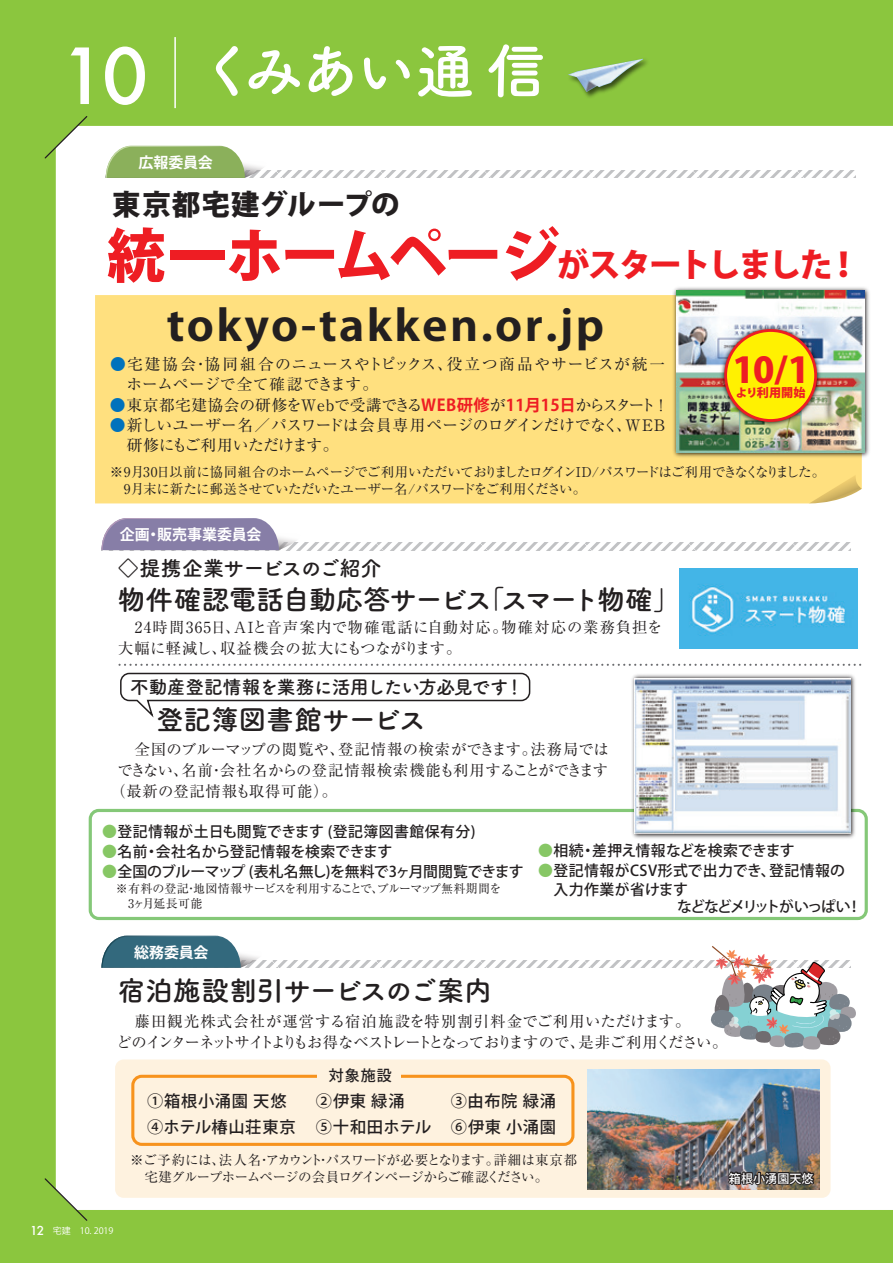
<style>
.page{position:relative;width:893px;height:1263px;background:#8bc63e}
.page>*{position:absolute;margin:0;border:0;box-sizing:border-box;transform-origin:0 0}
.t1{font:700 60px "Tsuku A Rd Gothic";letter-spacing:-.06em;color:#fff}
.t2{font:700 42px "Koz Go Pr 6 N";letter-spacing:.05em;color:#231f20;scale:1.1 1}
.t3{font:800 35.1px "Koz Go Pr 6 N";color:#ee1d23;scale:1.05 1}
.t4{font:800 33px "Koz Go Pr 6 N";letter-spacing:-.07em;color:#ee1d23}
.t5{font:800 28.5px "Koz Go Pr 6 N";letter-spacing:.025em;color:#231f20}
.t6{font:700 27.75px "Tsuku A Rd Gothic";letter-spacing:-.025em;color:#231f20}
.t7{font:700 27.75px "Tsuku A Rd Gothic";letter-spacing:-.06em;color:#231f20}
.t8{font:700 21px "Tsuku A Rd Gothic";letter-spacing:-.035em;color:#231f20}
.t9{font:700 18.75px "Tsuku A Rd Gothic";letter-spacing:-.04em;color:#231f20}
.t10{font:500 16.2px/26px "Koz Go Pro";letter-spacing:.04em;color:#231f20}
.t11{font:15.75px/20.2px "Ryumin Pr 5";letter-spacing:.045em;color:#231f20}
.t12{font:15.75px/20.2px "Ryumin Pr 5";letter-spacing:-.03em;color:#231f20}
.t13{font:15.75px "Ryumin Pr 5";letter-spacing:-.01em;color:#231f20}
.t14{font:15.3px/20.2px "Ryumin Pr 5";letter-spacing:-.02em;color:#231f20}
.t15{font:15.3px/21px "Ryumin Pr 5";letter-spacing:.08em;color:#231f20}
.t16{font:15.3px "Ryumin Pr 5";letter-spacing:-.005em;color:#231f20}
.t17{font:15.3px "Ryumin Pr 5";letter-spacing:.02em;color:#231f20}
.t18{font:15.3px "Ryumin Pr 5";letter-spacing:.05em;color:#231f20}
.t19{font:700 15px "Koz Go Pro";color:#fff}
.t20{font:500 15px "Koz Go Pro";color:#231f20}
.t21{font:500 14.85px "Koz Go Pr 6 N";letter-spacing:.03em;color:#231f20}
.t22{font:500 14.85px "Koz Go Pr 6 N";letter-spacing:-.03em;color:#231f20}
.t23{font:500 14.85px "Koz Go Pr 6 N";color:#231f20}
.t24{font:500 14.85px "Koz Go Pr 6 N";letter-spacing:-.02em;color:#231f20}
.t25{font:500 14.85px "Koz Go Pr 6 N";letter-spacing:-.11em;color:#231f20}
.t26{font:13.5px/16.5px "Ryumin Pr 5";letter-spacing:-.06em;color:#231f20}
.t27{font:800 12.15px "Koz Go Pr 6 N";color:#ee1d23}
.t28{font:12px "Ryumin Pr 5";letter-spacing:-.035em;color:#231f20}
.t29{font:500 12px "Koz Go Pro";letter-spacing:.01em;color:#fff}
.t30{font:9px "Koz Go Pro";color:#fff}
.s1{font-family:"Futura";font-weight:500;font-size:75px}
.s2{font-size:58.5px}
.s3{color:#0072bc}
.s4{font-family:"Koz Go Pr 6 N";font-weight:700;font-size:16.2px;color:#ee1d23}
.s5{font-size:11.55px}
.s6{color:#87c765}
.s7{font-family:"Futura";font-weight:500;font-size:12px}
</style>
<div class="page">
<div style="left:56px;top:126px;width:837px;height:1084px;background:#fff"></div>
<svg style="left:44px;top:116px;width:45px;height:44px"></svg>
<svg style="left:44px;top:1177px;width:45px;height:44px"></svg>
<div style="left:89px;top:809px;width:779px;height:111px;border:3px solid #85c878;border-radius:9px"></div>
<img style="left:584px;top:58px;width:63px;height:40px">
<img style="left:568px;top:59px;width:75px;height:33px">
<hr style="left:174px;top:37px;width:2px;height:71px;background:#fff">
<svg style="left:274px;top:170px;width:581px;height:8px;background:#e6e6e7"></svg>
<svg style="left:106px;top:146px;width:168px;height:32px;background:#a4c080"></svg>
<svg style="left:270px;top:960px;width:437px;height:8px;background:#e6e6e7"></svg>
<svg style="left:101px;top:936px;width:169px;height:32px;background:#618a99"></svg>
<svg style="left:308px;top:543px;width:543px;height:7px;background:#e6e6e7"></svg>
<svg style="left:101px;top:518px;width:207px;height:32px;background:#9d96b7"></svg>
<div style="left:115px;top:1059px;width:715px;height:139px;background:#fef2df;border-radius:9px"></div>
<img style="left:587px;top:1069px;width:232px;height:120px">
<div style="left:131px;top:1075px;width:443px;height:71px;border:3px solid #f7931d;border-radius:9px"></div>
<div style="left:318px;top:1066px;width:83px;height:20px;background:#fef2df"></div>
<img style="left:726px;top:1135px;width:91px;height:52px">
<img style="left:680px;top:568px;width:178px;height:81px">
<svg style="left:118px;top:664px;width:742px;height:2px"></svg>
<svg style="left:707px;top:946px;width:151px;height:104px;background:#c8c9c9"></svg>
<div style="left:95px;top:295px;width:767px;height:208px;background:#ffe07f"></div>
<svg style="left:809px;top:475px;width:53px;height:28px"></svg>
<img style="left:629px;top:672px;width:228px;height:168px">
<img style="left:635px;top:679px;width:216px;height:155px">
<img style="left:671px;top:285px;width:200px;height:175px">
<img style="left:676px;top:290px;width:188px;height:163px">
<img style="left:717px;top:322px;width:107px;height:107px">
<div style="left:726px;top:330px;width:90px;height:90px;background:#fff101;border-radius:50%"></div>
<div style="left:724px;top:329px;width:93px;height:93px;border:3px solid #ee1d23;border-radius:50%"></div>
<svg style="left:119px;top:672px;width:412px;height:48px;background:#f0f0f0"></svg>
<h1 class="t1" style="left:60px;top:24px;width:488px"><span class="s1">10</span> くみあい通信</h1>
<p class="t19" style="left:138px;top:153px;width:76px">広報委員会</p>
<h3 class="t5" style="left:112px;top:188px;width:289px">東京都宅建グループの</h3>
<h3 class="t4" style="left:107px;top:247px;width:755px"><span class="s2">統一ホームページ</span>がスタートしました！</h3>
<h2 class="t2" style="left:167px;top:302px;width:399px">tokyo-takken.or.jp</h2>
<p class="t11" style="left:110px;top:353px;width:557px"><span class="s3">●</span>宅建協会・協同組合のニュースやトピックス、役立つ商品やサービスが統一　ホームページで全て確認できます。</p>
<p class="t13" style="left:110px;top:392px;width:561px"><span class="s3">●</span>東京都宅建協会の研修をWebで受講できる<span class="s4">WEB研修</span>が<span class="s4">11月15日</span>からスタート！</p>
<p class="t12" style="left:127px;top:414px;width:540px;text-indent:-17px"><span class="s3">●</span>新しいユーザー名／パスワードは会員専用ページのログインだけでなく、WEB研修にもご利用いただけます。</p>
<h3 class="t3" style="left:733px;top:350px;width:75px">10/1</h3>
<p class="t27" style="left:736px;top:386px;width:71px"><span class="s5">より</span>利用開始</p>
<p class="t26" style="left:110px;top:462px;width:717px;line-height:17.2px">※9月30日以前に協同組合のホームページでご利用いただいておりましたログインID/パスワードはご利用できなくなりました。　9月末に新たに郵送させていただいたユーザー名/パスワードをご利用ください。</p>
<p class="t19" style="left:120px;top:525px;width:143px">企画・販売事業委員会</p>
<h3 class="t8" style="left:118px;top:552px;width:265px">◇提携企業サービスのご紹介</h3>
<h3 class="t7" style="left:118px;top:578px;width:564px">物件確認電話自動応答サービス「スマート物確」</h3>
<p class="t15" style="left:118px;top:616px;width:546px">　24時間365日、AIと音声案内で物確電話に自動対応。物確対応の業務負担を大幅に軽減し、収益機会の拡大にもつながります。</p>
<h3 class="t9" style="left:130px;top:672px;width:395px">不動産登記情報を業務に活用したい方必見です！</h3>
<h3 class="t6" style="left:156px;top:698px;width:272px">登記簿図書館サービス</h3>
<p class="t17" style="left:118px;top:737px;width:492px">　全国のブルーマップの閲覧や、登記情報の検索ができます。法務局では</p>
<p class="t16" style="left:117px;top:758px;width:492px">できない、名前・会社名からの登記情報検索機能も利用することができます</p>
<p class="t18" style="left:110px;top:779px;width:228px">（最新の登記情報も取得可能）。</p>
<p class="t21" style="left:102px;top:823px;width:375px"><span class="s6">●</span>登記情報が土日も閲覧できます (登記簿図書館保有分)</p>
<p class="t23" style="left:102px;top:843px;width:292px"><span class="s6">●</span>名前・会社名から登記情報を検索できます</p>
<p class="t22" style="left:102px;top:863px;width:423px"><span class="s6">●</span>全国のブルーマップ (表札名無し)を無料で3ヶ月間閲覧できます</p>
<p class="t24" style="left:538px;top:842px;width:258px"><span class="s6">●</span>相続・差押え情報などを検索できます</p>
<p class="t21" style="left:538px;top:862px;width:308px"><span class="s6">●</span>登記情報がCSV形式で出力でき、登記情報の</p>
<p class="t28" style="left:116px;top:879px;width:387px">※有料の登記・地図情報サービスを利用することで、ブルーマップ無料期間を</p>
<p class="t21" style="left:538px;top:882px;width:151px">　入力作業が省けます</p>
<p class="t28" style="left:116px;top:894px;width:88px">　3ヶ月延長可能</p>
<p class="t25" style="left:677px;top:898px;width:186px">などなどメリットがいっぱい！</p>
<p class="t19" style="left:134px;top:943px;width:76px">総務委員会</p>
<h3 class="t6" style="left:118px;top:969px;width:375px">宿泊施設割引サービスのご案内</h3>
<p class="t14" style="left:116px;top:1010px;width:613px">　藤田観光株式会社が運営する宿泊施設を特別割引料金でご利用いただけます。<br>どのインターネットサイトよりもお得なベストレートとなっておりますので、是非ご利用ください。</p>
<p class="t20" style="left:329px;top:1066px;width:64px">対象施設</p>
<p class="t30" style="left:30px;top:1225px;width:85px"><span class="s7">12</span> 宅建　10. 2019</p>
<p class="t10" style="left:147px;top:1089px;width:150px">①箱根小涌園 天悠<br>④ホテル椿山荘東京</p>
<p class="t10" style="left:451px;top:1089px;width:107px">③由布院 緑涌<br>⑥伊東 小涌園</p>
<p class="t10" style="left:316px;top:1089px;width:117px">②伊東 緑涌<br>⑤十和田ホテル</p>
<p class="t26" style="left:130px;top:1151px;width:449px">※ご予約には、法人名・アカウント・パスワードが必要となります。詳細は東京都　宅建グループホームページの会員ログインページからご確認ください。</p>
<p class="t29" style="left:729px;top:1170px;width:86px">箱根小湧園天悠</p>
</div>
